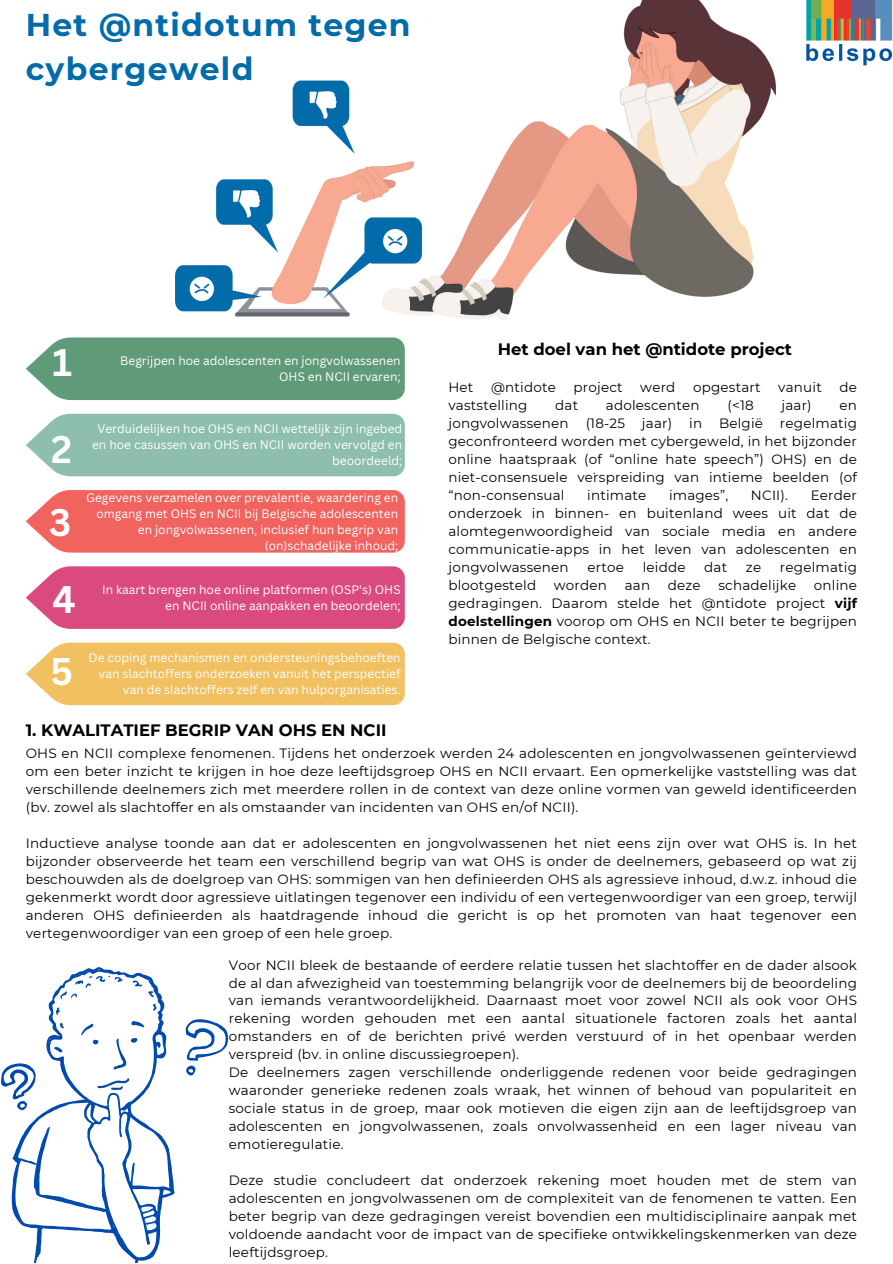
<style>
.page{position:relative;width:893px;height:1264px;background:#fff}
.page>*{position:absolute;margin:0;border:0;box-sizing:border-box;transform-origin:0 0}
.t1{font:700 37.5px "Canva Sans";color:#fff}
.t2{font:700 31.5px/43.8px "Montserrat";letter-spacing:.04em;color:#026baa}
.t3{font:700 16.5px "Montserrat";color:#000}
.t4{font:13.5px/18px "Montserrat";letter-spacing:.015em;color:#000;text-align:justify}
.t5{font:12px/16px "Canva Sans";color:#fff;text-align:right}
.t6{font:12px "Montserrat";color:#000}
.s1{font-weight:700}
</style>
<div class="page">
<img style="left:806px;top:0;width:86px;height:66px">
<svg style="left:1px;top:967px;width:227px;height:295px"></svg>
<img style="left:176px;top:0;width:599px;height:319px">
<div style="left:26px;top:337px;width:379px;height:63px;background:#5f9a79"></div>
<div style="left:26px;top:490px;width:379px;height:62px;background:#f0635e"></div>
<div style="left:26px;top:414px;width:379px;height:62px;background:#8dbeb0"></div>
<div style="left:26px;top:642px;width:379px;height:63px;background:#f1c060"></div>
<svg style="left:26px;top:566px;width:379px;height:63px;background:#dc5385"></svg>
<p class="t2" style="left:26px;top:3px;width:386px">Het @ntidotum tegen cybergeweld</p>
<p class="t1" style="left:52px;top:336px;width:21px">1</p>
<p class="t5" style="left:120px;top:352px;width:282px">Begrijpen hoe adolescenten en jongvolwassenen<br>OHS en NCII ervaren;</p>
<p class="t1" style="left:51px;top:423px;width:22px">2</p>
<p class="t5" style="left:92px;top:420px;width:312px">Verduidelijken hoe OHS en NCII wettelijk zijn ingebed en hoe casussen van OHS en NCII worden vervolgd en beoordeeld;</p>
<p class="t5" style="left:86px;top:490px;width:313px">Gegevens verzamelen over prevalentie, waardering en omgang met OHS en NCII bij Belgische adolescenten en jongvolwassenen, inclusief hun begrip van (on)schadelijke inhoud;</p>
<p class="t5" style="left:102px;top:581px;width:300px">In kaart brengen hoe online platformen (OSP's) OHS en NCII online aanpakken en beoordelen;</p>
<p class="t5" style="left:89px;top:649px;width:313px">De coping mechanismen en ondersteuningsbehoeften van slachtoffers onderzoeken vanuit het perspectief van de slachtoffers zelf en van hulporganisaties.</p>
<p class="t1" style="left:49px;top:495px;width:24px">3</p>
<p class="t1" style="left:52px;top:573px;width:25px">4</p>
<p class="t1" style="left:50px;top:645px;width:24px">5</p>
<p class="t3" style="left:26px;top:720px;width:362px">1. KWALITATIEF BEGRIP VAN OHS EN NCII</p>
<p class="t3" style="left:498px;top:338px;width:295px">Het doel van het @ntidote project</p>
<p class="t4" style="left:448px;top:378px;width:26px">Het</p>
<p class="t4" style="left:491px;top:378px;width:66px">@ntidote</p>
<p class="t4" style="left:573px;top:378px;width:51px">project</p>
<p class="t4" style="left:640px;top:378px;width:37px">werd</p>
<p class="t4" style="left:693px;top:378px;width:69px">opgestart</p>
<p class="t4" style="left:778px;top:378px;width:45px">vanuit</p>
<p class="t4" style="left:839px;top:378px;width:19px">de</p>
<p class="t4" style="left:448px;top:396px;width:80px">vaststelling</p>
<p class="t4" style="left:555px;top:396px;width:24px">dat</p>
<p class="t4" style="left:606px;top:396px;width:95px">adolescenten</p>
<p class="t4" style="left:727px;top:396px;width:28px">(&lt;18</p>
<p class="t4" style="left:781px;top:396px;width:32px">jaar)</p>
<p class="t4" style="left:839px;top:396px;width:19px">en</p>
<p class="t4" style="left:448px;top:414px;width:122px">jongvolwassenen</p>
<p class="t4" style="left:585px;top:414px;width:41px">(18-25</p>
<p class="t4" style="left:642px;top:414px;width:32px">jaar)</p>
<p class="t4" style="left:689px;top:414px;width:14px">in</p>
<p class="t4" style="left:719px;top:414px;width:45px">België</p>
<p class="t4" style="left:448px;top:414px;width:410px;text-indent:331px">regelmatig geconfronteerd worden met cybergeweld, in het bijzonder online haatspraak (of “online hate speech”) OHS) en de niet-consensuele verspreiding van intieme beelden (of “non-consensual</p>
<p class="t6" style="left:593px;top:462px;width:4px">.</p>
<p class="t4" style="left:587px;top:486px;width:61px">intimate</p>
<p class="t4" style="left:669px;top:486px;width:61px">images”,</p>
<p class="t4" style="left:750px;top:486px;width:39px">NCII).</p>
<p class="t4" style="left:448px;top:486px;width:410px;text-indent:362px">Eerder onderzoek in binnen- en buitenland wees uit dat de alomtegenwoordigheid van sociale media en andere communicatie-apps in het leven van adolescenten en jongvolwassenen</p>
<p class="t4" style="left:587px;top:558px;width:38px">ertoe</p>
<p class="t4" style="left:642px;top:558px;width:44px">leidde</p>
<p class="t4" style="left:704px;top:558px;width:24px">dat</p>
<p class="t4" style="left:746px;top:558px;width:17px">ze</p>
<p class="t4" style="left:779px;top:558px;width:78px">regelmatig</p>
<p class="t4" style="left:448px;top:576px;width:89px">blootgesteld</p>
<p class="t4" style="left:554px;top:576px;width:55px">worden</p>
<p class="t4" style="left:624px;top:576px;width:27px">aan</p>
<p class="t4" style="left:667px;top:576px;width:34px">deze</p>
<p class="t4" style="left:718px;top:576px;width:79px">schadelijke</p>
<p class="t4" style="left:448px;top:576px;width:410px;text-indent:365px">online gedragingen. Daarom stelde het @ntidote project <span class="s1">vijf doelstellingen</span> voorop om OHS en NCII beter te begrijpen binnen de Belgische context.</p>
<p class="t4" style="left:26px;top:744px;width:832px">OHS en NCII complexe fenomenen. Tijdens het onderzoek werden 24 adolescenten en jongvolwassenen geïnterviewd om een beter inzicht te krijgen in hoe deze leeftijdsgroep OHS en NCII ervaart. Een opmerkelijke vaststelling was dat verschillende deelnemers zich met meerdere rollen in de context van deze online vormen van geweld identificeerden (bv. zowel als slachtoffer en als omstaander van incidenten van OHS en/of NCII).</p>
<p class="t4" style="left:26px;top:833px;width:832px">Inductieve analyse toonde aan dat er adolescenten en jongvolwassenen het niet eens zijn over wat OHS is. In het bijzonder observeerde het team een verschillend begrip van wat OHS is onder de deelnemers, gebaseerd op wat zij beschouwden als de doelgroep van OHS: sommigen van hen definieerden OHS als agressieve inhoud, d.w.z. inhoud die gekenmerkt wordt door agressieve uitlatingen tegenover een individu of een vertegenwoordiger van een groep, terwijl anderen OHS definieerden als haatdragende inhoud die gericht is op het promoten van haat tegenover een vertegenwoordiger van een groep of een hele groep.</p>
<p class="t4" style="left:229px;top:955px;width:629px">Voor NCII bleek de bestaande of eerdere relatie tussen het slachtoffer en de dader alsook de al dan afwezigheid van toestemming belangrijk voor de deelnemers bij de beoordeling van iemands verantwoordelijkheid. Daarnaast moet voor zowel NCII als ook voor OHS rekening worden gehouden met een aantal situationele factoren zoals het aantal omstanders en of de berichten privé werden verstuurd of in het openbaar werden verspreid (bv. in online discussiegroepen).</p>
<p class="t4" style="left:229px;top:1063px;width:629px">De deelnemers zagen verschillende onderliggende redenen voor beide gedragingen waaronder generieke redenen zoals wraak, het winnen of behoud van populariteit en sociale status in de groep, maar ook motieven die eigen zijn aan de leeftijdsgroep van adolescenten en jongvolwassenen, zoals onvolwassenheid en een lager niveau van emotieregulatie.</p>
<p class="t4" style="left:229px;top:1171px;width:629px">Deze studie concludeert dat onderzoek rekening moet houden met de stem van adolescenten en jongvolwassenen om de complexiteit van de fenomenen te vatten. Een beter begrip van deze gedragingen vereist bovendien een multidisciplinaire aanpak met voldoende aandacht voor de impact van de specifieke ontwikkelingskenmerken van deze leeftijdsgroep.</p>
</div>
